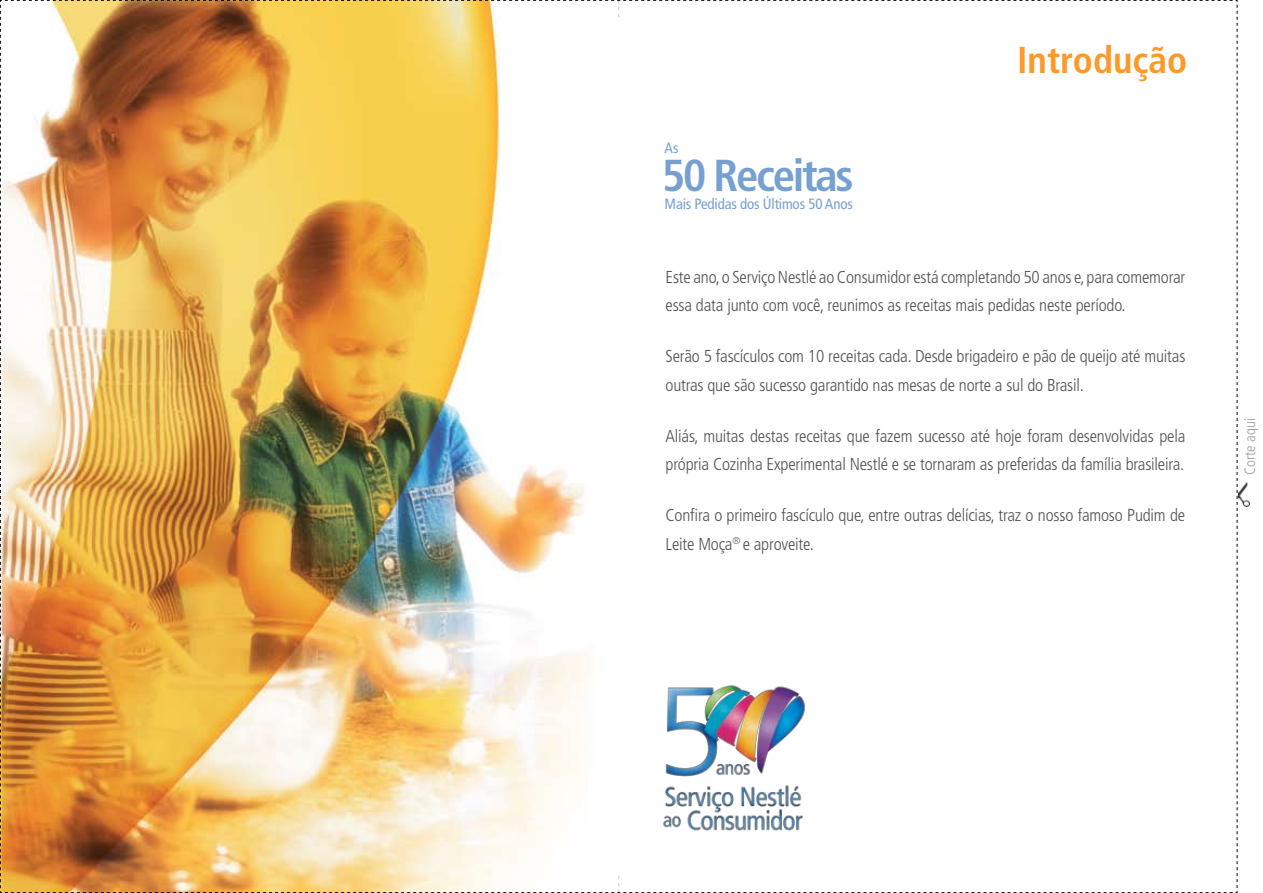
<style>
.page{position:relative;width:1263px;height:893px;background:#fff}
.page>*{position:absolute;margin:0;border:0;box-sizing:border-box;transform-origin:0 0}
.t1{font:700 condensed 44.7px "Frutiger";letter-spacing:-.05em;color:#76a0d1}
.t2{font:700 condensed 37.35px "Frutiger";color:#fc9928}
.t3{font:300 condensed 17.25px/28.5px "Frutiger";letter-spacing:-.01em;color:#525252}
.t4{font:300 condensed 15px "Frutiger";color:#9f9f9f}
.t5{font:condensed 14.85px "Frutiger";letter-spacing:-.01em;color:#76a0d1}
</style>
<div class="page">
<img style="left:1238px;top:483px;width:11px;height:24px">
<img style="left:0;top:0;width:1238px;height:893px">
<p class="t5" style="left:665px;top:139px;width:15px">As</p>
<h1 class="t1" style="left:662px;top:149px;width:193px">50 Receitas</h1>
<p class="t5" style="left:665px;top:195px;width:190px">Mais Pedidas dos Últimos 50 Anos</p>
<h2 class="t2" style="left:1017px;top:38px;width:172px">Introdução</h2>
<p class="t3" style="left:665px;top:263px;width:521px">Este ano, o Serviço Nestlé ao Consumidor está completando 50 anos e, para comemorar essa data junto com você, reunimos as receitas mais pedidas neste período.</p>
<p class="t3" style="left:665px;top:342px;width:521px">Serão 5 fascículos com 10 receitas cada. Desde brigadeiro e pão de queijo até muitas outras que são sucesso garantido nas mesas de norte a sul do Brasil.</p>
<p class="t3" style="left:665px;top:422px;width:521px">Aliás, muitas destas receitas que fazem sucesso até hoje foram desenvolvidas pela própria Cozinha Experimental Nestlé e se tornaram as preferidas da família brasileira.</p>
<p class="t3" style="left:665px;top:501px;width:521px">Confira o primeiro fascículo que, entre outras delícias, traz o nosso famoso Pudim de<br>Leite Moça<sup>®</sup> e aproveite.</p>
<p class="t4" style="left:1241px;top:475px;width:58px;rotate:-90deg">Corte aqui</p>
</div>
